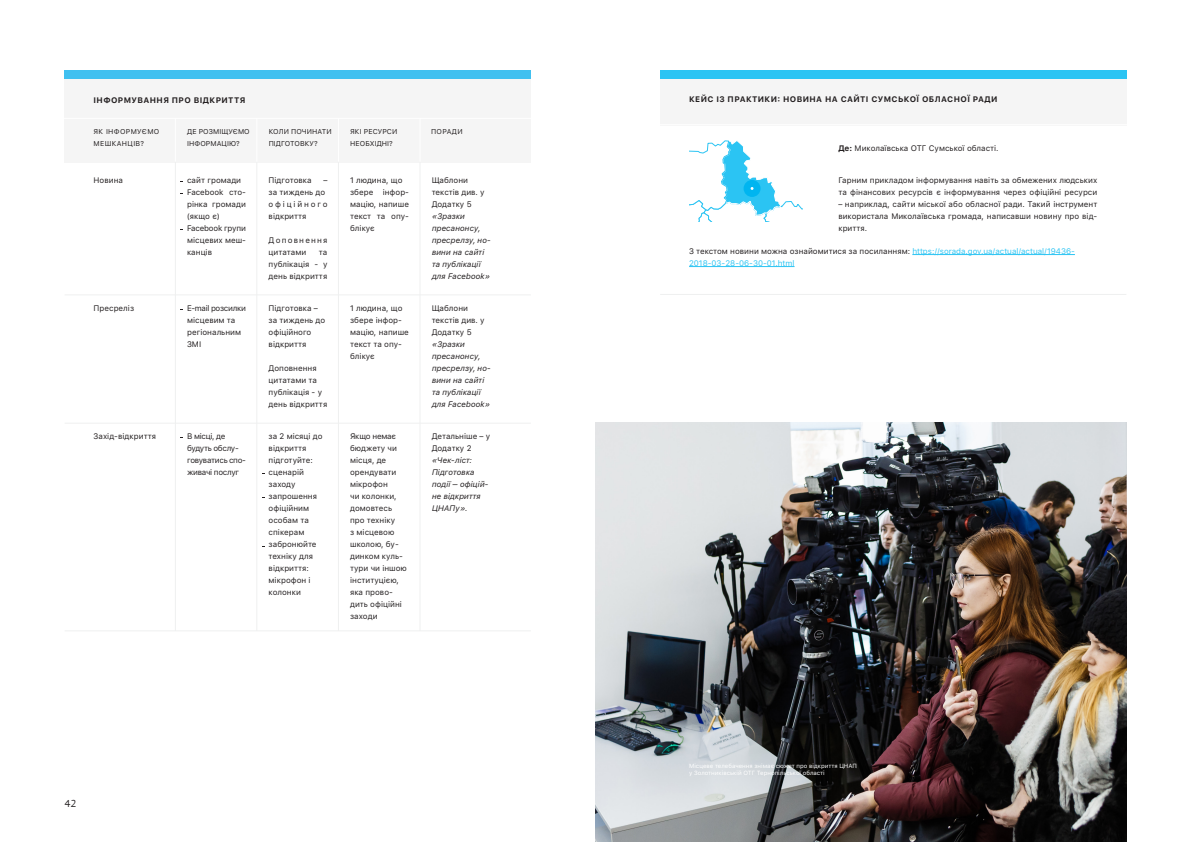
<style>
.page{position:relative;width:1191px;height:842px;background:#fff}
.page>*{position:absolute;margin:0;border:0;box-sizing:border-box;transform-origin:0 0}
.t1{font:10px "PT Mono";color:#231f20}
.t2{font:8px/12px "SFUI Text";color:#231f20}
.t3{font:italic 8px/12px "SFUI Text";color:#231f20}
.t4{font:700 8px "SFUI Text";letter-spacing:.05em;color:#231f20}
.t5{font:8px/12px "SFUI Text";letter-spacing:-.04em;color:#231f20}
.t6{font:8px "SFUI Text";color:#2bc4f3}
.t7{font:8px/12px "SFUI Text";letter-spacing:.21em;color:#231f20}
.t8{font:8px/12px "SFUI Text";letter-spacing:.15em;color:#231f20}
.t9{font:7px "SFUI Text";letter-spacing:.01em;color:#231f20}
.t10{font:7px "SFUI Text";letter-spacing:.05em;color:#231f20}
.t11{font:6px "SFUI Text";color:#fff}
.s1{font-style:normal}
.s2{font-weight:700}
.s3{color:#2bc4f3}
</style>
<div class="page">
<div style="left:65px;top:71px;width:466px;height:8px;background:#40c0f0"></div>
<div style="left:65px;top:79px;width:466px;height:83px;background:#f5f5f5"></div>
<hr style="left:256px;top:118px;width:1px;height:44px;background:#fff">
<hr style="left:175px;top:118px;width:1px;height:44px;background:#fff">
<hr style="left:338px;top:118px;width:1px;height:44px;background:#fff">
<hr style="left:419px;top:118px;width:1px;height:44px;background:#fff">
<hr style="left:338px;top:162px;width:1px;height:469px;background:#eff0f0">
<hr style="left:419px;top:162px;width:1px;height:469px;background:#eff0f0">
<hr style="left:175px;top:162px;width:1px;height:469px;background:#eff0f0">
<hr style="left:256px;top:162px;width:1px;height:469px;background:#eff0f0">
<hr style="left:56px;top:118px;width:480px;height:1px;background:#fff">
<hr style="left:65px;top:294px;width:466px;height:1px;background:#eff0f0">
<hr style="left:65px;top:423px;width:466px;height:1px;background:#eff0f0">
<hr style="left:65px;top:630px;width:466px;height:1px;background:#eff0f0">
<hr style="left:912px;top:254px;width:163px;height:1px;background:#2bc4f3">
<hr style="left:689px;top:266px;width:105px;height:1px;background:#2bc4f3">
<div style="left:660px;top:71px;width:466px;height:8px;background:#2bc4f3"></div>
<div style="left:660px;top:79px;width:466px;height:46px;background:#f5f5f5"></div>
<hr style="left:651px;top:124px;width:480px;height:1px;background:#fff">
<hr style="left:660px;top:294px;width:466px;height:1px;background:#eff0f0">
<svg style="left:689px;top:140px;width:114px;height:82px"></svg>
<img style="left:595px;top:423px;width:531px;height:419px">
<p class="t4" style="left:94px;top:94px;width:153px">ІНФОРМУВАННЯ ПРО ВІДКРИТТЯ</p>
<p class="t10" style="left:94px;top:127px;width:67px">ЯК ІНФОРМУЄМО</p>
<p class="t10" style="left:94px;top:139px;width:52px">МЕШКАНЦІВ?</p>
<p class="t9" style="left:187px;top:127px;width:64px">ДЕ РОЗМІЩУЄМО</p>
<p class="t9" style="left:187px;top:139px;width:54px">ІНФОРМАЦІЮ?</p>
<p class="t9" style="left:269px;top:127px;width:64px">КОЛИ ПОЧИНАТИ</p>
<p class="t9" style="left:269px;top:139px;width:51px">ПІДГОТОВКУ?</p>
<p class="t9" style="left:350px;top:127px;width:49px">ЯКІ РЕСУРСИ</p>
<p class="t9" style="left:350px;top:139px;width:44px">НЕОБХІДНІ?</p>
<p class="t9" style="left:431px;top:127px;width:33px">ПОРАДИ</p>
<p class="t2" style="left:94px;top:174px;width:31px">Новина</p>
<p class="t2" style="left:94px;top:303px;width:42px">Пресреліз</p>
<p class="t2" style="left:94px;top:431px;width:64px">Захід-відкриття</p>
<p class="t2" style="left:187px;top:174px;width:56px">сайт громади</p>
<p class="t2" style="left:187px;top:186px;width:60px;text-align:justify">Facebook сто&shy;рінка громади (якщо є)</p>
<p class="t2" style="left:187px;top:222px;width:60px;text-align:justify">Facebook групи місцевих меш&shy;канців</p>
<p class="t2" style="left:187px;top:303px;width:60px">E-mail розсилки місцевим та регіональним<br>ЗМІ</p>
<p class="t5" style="left:187px;top:431px;width:60px">В місці, де будуть обслу&shy;говуватись спо&shy;живачі послуг</p>
<p class="t2" style="left:269px;top:174px;width:45px">Підготовка</p>
<p class="t2" style="left:269px;top:174px;width:60px;text-align:right">–<br>за тиждень до</p>
<p class="t7" style="left:269px;top:198px;width:60px">офіційного відкриття</p>
<p class="t8" style="left:269px;top:234px;width:60px">Доповнення цитатами</p>
<p class="t2" style="left:269px;top:246px;width:60px;text-align:justify;text-indent:50px">та публікація - у день відкриття</p>
<p class="t2" style="left:269px;top:303px;width:58px">Підготовка – за тиждень до</p>
<p class="t2" style="left:269px;top:327px;width:44px">офіційного відкриття</p>
<p class="t2" style="left:269px;top:363px;width:60px">Доповнення цитатами та публікація - у день відкриття</p>
<p class="t2" style="left:269px;top:431px;width:55px">за 2 місяці до</p>
<p class="t2" style="left:269px;top:443px;width:46px">відкриття підготуйте:</p>
<p class="t2" style="left:269px;top:467px;width:37px">сценарій заходу</p>
<p class="t2" style="left:269px;top:491px;width:50px">запрошення офіційним особам та спікерам</p>
<p class="t2" style="left:269px;top:539px;width:49px">забронюйте техніку для відкриття: мікрофон і колонки</p>
<p class="t2" style="left:350px;top:174px;width:54px">1 людина, що</p>
<p class="t2" style="left:350px;top:186px;width:60px;text-align:justify">збере інфор&shy;мацію, напише текст та опу&shy;блікує</p>
<p class="t2" style="left:350px;top:303px;width:54px">1 людина, що</p>
<p class="t2" style="left:350px;top:315px;width:60px">збере інфор&shy;мацію, напише текст та опу&shy;блікує</p>
<p class="t2" style="left:350px;top:431px;width:58px">Якщо немає бюджету чи місця, де орендувати мікрофон<br>чи колонки, домовтесь про техніку<br>з місцевою школою, бу&shy;динком куль&shy;тури чи іншою інституцією, яка прово&shy;дить офіційні заходи</p>
<p class="t2" style="left:432px;top:174px;width:55px">Щаблони текстів див. у<br>Додатку 5</p>
<p class="t3" style="left:432px;top:210px;width:60px">«Зразки пресанонсу, пресрелзу, но&shy;вини на сайті та публікації для Facebook»</p>
<p class="t2" style="left:432px;top:303px;width:55px">Щаблони текстів див. у<br>Додатку 5</p>
<p class="t3" style="left:432px;top:339px;width:60px">«Зразки пресанонсу, пресрелзу, но&shy;вини на сайті та публікації для Facebook»</p>
<p class="t2" style="left:432px;top:431px;width:60px">Детальніше – у</p>
<p class="t3" style="left:432px;top:443px;width:58px"><span class="s1">Додатку 2 </span>«Чек-ліст:<br>Підготовка події – офіцій&shy;не відкриття<br>ЦНАПу».</p>
<p class="t1" style="left:65px;top:798px;width:13px">42</p>
<p class="t4" style="left:689px;top:94px;width:310px">КЕЙС ІЗ ПРАКТИКИ: НОВИНА НА САЙТІ СУМСЬКОЇ ОБЛАСНОЇ РАДИ</p>
<p class="t2" style="left:838px;top:142px;width:162px"><span class="s2">Де:</span> Миколаївська ОТГ Сумської області.</p>
<p class="t2" style="left:838px;top:175px;width:260px">Гарним прикладом інформування навіть за обмежених людських та фінансових ресурсів є інформування через офіційні ресурси</p>
<p class="t2" style="left:838px;top:199px;width:260px;text-align:justify">– наприклад, сайти міської або обласної ради. Такий інструмент використала Миколаївська громада, написавши новину про від&shy;криття.</p>
<p class="t2" style="left:689px;top:246px;width:387px">З текстом новини можна ознайомитися за посиланням: <span class="s3">https://sorada.gov.ua/actual/actual/19436-</span></p>
<p class="t6" style="left:689px;top:258px;width:107px">2018-03-28-06-30-01.html</p>
<p class="t11" style="left:689px;top:761px;width:169px">Місцеве телебачення знімає сюжет про відкриття ЦНАП</p>
<p class="t11" style="left:689px;top:768px;width:137px">у Золотниківській ОТГ Тернопільської області</p>
</div>
